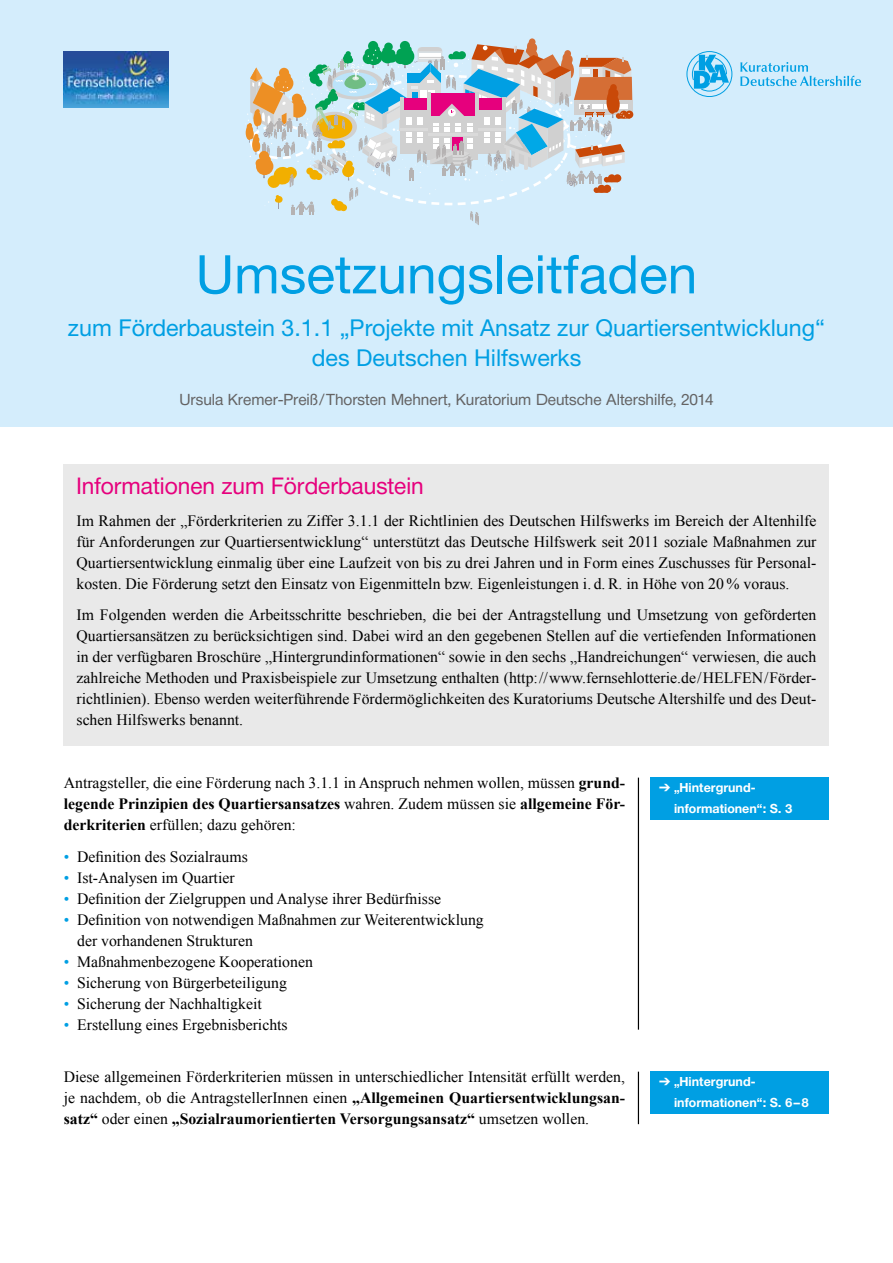
<style>
.page{position:relative;width:893px;height:1263px;background:#fff}
.page>*{position:absolute;margin:0;border:0;box-sizing:border-box;transform-origin:0 0}
.t1{font:53.25px "Helvetica Neue";color:#009fe3}
.t2{font:23.25px/30px "Helvetica Neue";color:#009fe3;text-align:center}
.t3{font:23.25px "Neue Helvetica BQ";color:#e6007d}
.t4{font:15.75px/21px "Times New Roman";color:#000;text-align:justify}
.t5{font:15.75px "Neue Helvetica BQ";color:#646363}
.t6{font:700 12.75px/21px "Neue Helvetica BQ";color:#fff}
.s1{font-weight:700}
.s2{color:#009fe3}
</style>
<div class="page">
<div style="left:651px;top:1071px;width:178px;height:43px;background:#009fe3"></div>
<div style="left:64px;top:465px;width:765px;height:281px;background:#e9e9e9"></div>
<div style="left:651px;top:778px;width:178px;height:42px;background:#009fe3"></div>
<div style="left:0;top:0;width:893px;height:427px;background:#d4edfc"></div>
<div style="left:529px;top:38px;width:6px;height:8px;background:#d56e35;border-radius:50%"></div>
<div style="left:625px;top:111px;width:8px;height:7px;background:#c94908;border-radius:50%"></div>
<svg style="left:245px;top:42px;width:387px;height:183px"></svg>
<div style="left:256px;top:158px;width:17px;height:17px;background:#ed8f24;border-radius:50%"></div>
<div style="left:256px;top:159px;width:9px;height:9px;background:#ed8f24;border-radius:50%"></div>
<div style="left:264px;top:156px;width:7px;height:7px;background:#ed8f24;border-radius:50%"></div>
<div style="left:259px;top:151px;width:10px;height:10px;background:#ed8f24;border-radius:50%"></div>
<img style="left:64px;top:52px;width:104px;height:56px">
<div style="left:687px;top:51px;width:45px;height:46px;border:1px solid #009fe3;border-radius:50%"></div>
<svg style="left:692px;top:55px;width:37px;height:37px"></svg>
<svg style="left:740px;top:62px;width:121px;height:24px"></svg>
<hr style="left:638px;top:778px;width:1px;height:252px;background:#000">
<hr style="left:638px;top:1072px;width:1px;height:52px;background:#000">
<h1 class="t1" style="left:196px;top:243px;width:503px">Umsetzungsleitfaden</h1>
<h2 class="t2" style="left:68px;top:312px;width:759px">zum Förderbaustein 3.1.1 „Projekte mit Ansatz zur Quartiersentwicklung“ des Deutschen Hilfswerks</h2>
<p class="t5" style="left:179px;top:390px;width:536px">Ursula Kremer-Preiß/Thorsten Mehnert, Kuratorium Deutsche Altershilfe, 2014</p>
<h2 class="t3" style="left:77px;top:471px;width:349px">Informationen zum Förderbaustein</h2>
<p class="t4" style="left:77px;top:510px;width:741px">Im Rahmen der „Förderkriterien zu Ziffer 3.1.1 der Richtlinien des Deutschen Hilfswerks im Bereich der Altenhilfe für Anforderungen zur Quartiersentwicklung“ unterstützt das Deutsche Hilfswerk seit 2011 soziale Maßnahmen zur Quartiersentwicklung einmalig über eine Laufzeit von bis zu drei Jahren und in Form eines Zuschusses für Personal&shy;kosten. Die Förderung setzt den Einsatz von Eigenmitteln bzw. Eigenleistungen i. d. R. in Höhe von 20 % voraus.</p>
<p class="t4" style="left:77px;top:604px;width:741px">Im Folgenden werden die Arbeitsschritte beschrieben, die bei der Antragstellung und Umsetzung von geförderten Quartiersansätzen zu berücksichtigen sind. Dabei wird an den gegebenen Stellen auf die vertiefenden Informationen in der verfügbaren Broschüre „Hintergrundinformationen“ sowie in den sechs „Handreichungen“ verwiesen, die auch zahlreiche Methoden und Praxisbeispiele zur Umsetzung enthalten (http://www.fernsehlotterie.de/HELFEN/Förder&shy;richtlinien). Ebenso werden weiterführende Fördermöglichkeiten des Kuratoriums Deutsche Altershilfe und des Deut&shy;schen Hilfswerks benannt.</p>
<p class="t4" style="left:64px;top:772px;width:563px">Antragsteller, die eine Förderung nach 3.1.1 in Anspruch nehmen wollen, müssen <span class="s1">grund&shy;legende Prinzipien des Quartiersansatzes</span> wahren. Zudem müssen sie <span class="s1">allgemeine För&shy;derkriterien</span> erfüllen; dazu gehören:</p>
<p class="t4" style="left:64px;top:845px;width:186px"><span class="s2">•</span> Definition des Sozialraums</p>
<p class="t4" style="left:64px;top:866px;width:172px"><span class="s2">•</span> Ist-Analysen im Quartier</p>
<p class="t4" style="left:64px;top:887px;width:379px"><span class="s2">•</span> Definition der Zielgruppen und Analyse ihrer Bedürfnisse</p>
<p class="t4" style="left:77px;top:908px;width:408px;text-indent:-13px"><span class="s2">•</span> Definition von notwendigen Maßnahmen zur Weiterentwicklung der vorhandenen Strukturen</p>
<p class="t4" style="left:64px;top:950px;width:251px"><span class="s2">•</span> Maßnahmenbezogene Kooperationen</p>
<p class="t4" style="left:64px;top:971px;width:225px"><span class="s2">•</span> Sicherung von Bürgerbeteiligung</p>
<p class="t4" style="left:64px;top:992px;width:199px"><span class="s2">•</span> Sicherung der Nachhaltigkeit</p>
<p class="t4" style="left:64px;top:1013px;width:225px"><span class="s2">•</span> Erstellung eines Ergebnisberichts</p>
<p class="t4" style="left:64px;top:1066px;width:563px">Diese allgemeinen Förderkriterien müssen in unterschiedlicher Intensität erfüllt werden, je nachdem, ob die AntragstellerInnen einen <span class="s1">„Allgemeinen Quartiersentwicklungsan&shy;satz“</span> oder einen <span class="s1">„Sozialraumorientierten Versorgungsansatz“</span> umsetzen wollen.</p>
<p class="t6" style="left:674px;top:777px;width:120px;text-indent:-15px">➔ „Hintergrund&shy;informationen“: S. 3</p>
<p class="t6" style="left:674px;top:1070px;width:136px;text-indent:-15px">➔ „Hintergrund&shy;informationen“: S. 6–8</p>
</div>
